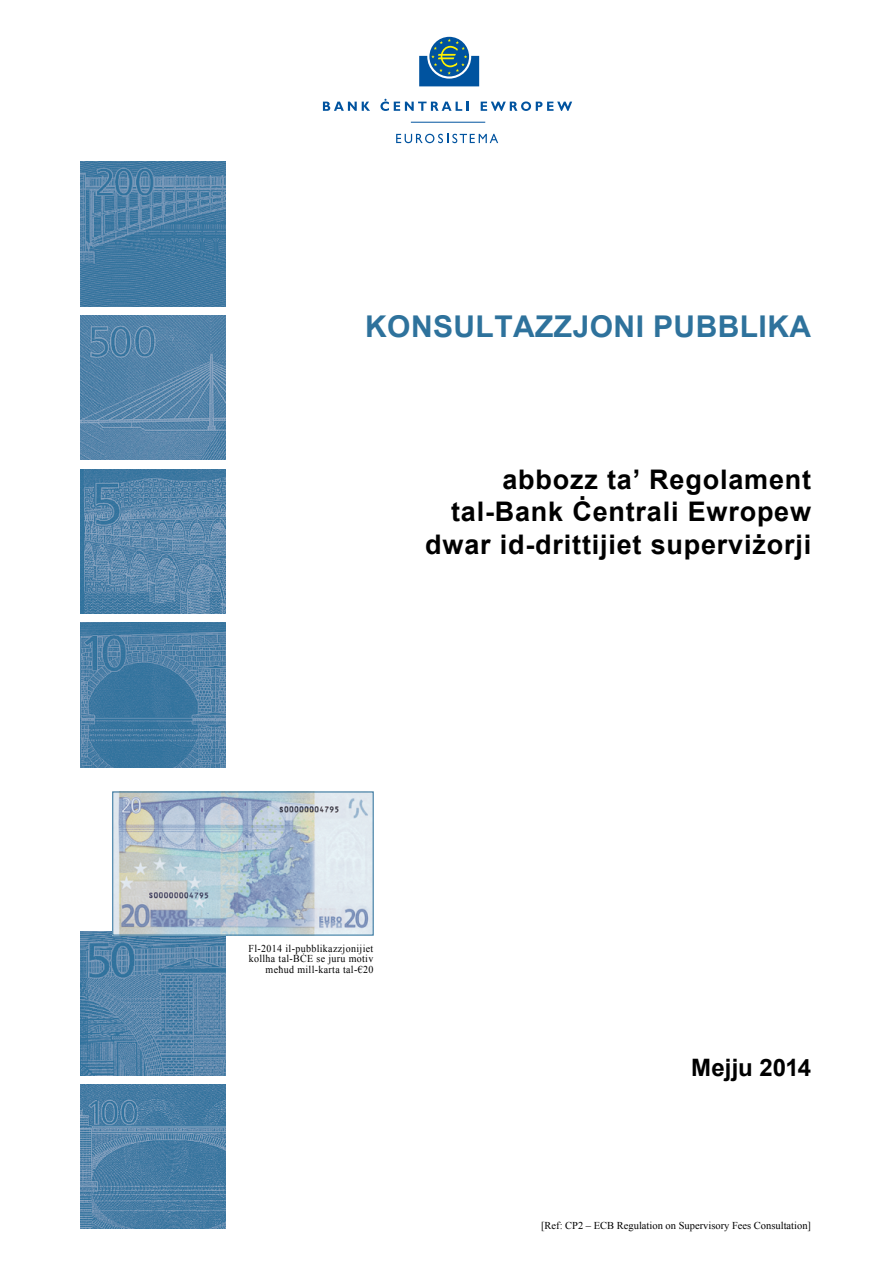
<style>
.page{position:relative;width:893px;height:1263px;background:#fff}
.page>*{position:absolute;margin:0;border:0;box-sizing:border-box;transform-origin:0 0}
.t1{font:700 30px "Arial";letter-spacing:.015em;color:#2e729c}
.t2{font:700 27px/32.4px "Arial";letter-spacing:.03em;color:#000;text-align:right}
.t3{font:700 24px "Arial";letter-spacing:-.005em;color:#000}
.t4{font:10.5px/10.5px "Times New Roman";letter-spacing:.035em;color:#000;text-align:right;scale:.95 1}
.t5{font:10.5px "Times New Roman";color:#000}
</style>
<div class="page">
<svg style="left:429px;top:37px;width:40px;height:39px"></svg>
<svg style="left:419px;top:39px;width:60px;height:47px"></svg>
<hr style="left:411px;top:122px;width:74px;height:1px;background:#00539f">
<svg style="left:323px;top:102px;width:47px;height:9px"></svg>
<svg style="left:481px;top:101px;width:91px;height:10px"></svg>
<svg style="left:380px;top:99px;width:89px;height:12px"></svg>
<svg style="left:396px;top:134px;width:102px;height:9px"></svg>
<img style="left:81px;top:1084px;width:144px;height:145px">
<img style="left:81px;top:162px;width:144px;height:144px">
<img style="left:81px;top:469px;width:144px;height:145px">
<img style="left:81px;top:622px;width:144px;height:145px">
<img style="left:81px;top:931px;width:144px;height:145px">
<img style="left:115px;top:794px;width:256px;height:139px">
<img style="left:81px;top:315px;width:144px;height:145px">
<h1 class="t1" style="left:365px;top:307px;width:447px">KONSULTAZZJONI PUBBLIKA</h1>
<h2 class="t2" style="left:425px;top:464px;width:387px">abbozz ta’ Regolament tal-Bank Ċentrali Ewropew dwar id-drittijiet superviżorji</h2>
<p class="t4" style="left:249px;top:943px;width:133px">Fl-2014 il-pubblikazzjonijiet kollha tal-BĊE se juru motiv meħud mill-karta tal-€20</p>
<h3 class="t3" style="left:691px;top:1052px;width:121px">Mejju 2014</h3>
<p class="t5" style="left:541px;top:1218px;width:272px">[Ref: CP2 – ECB Regulation on Supervisory Fees Consultation]</p>
</div>
